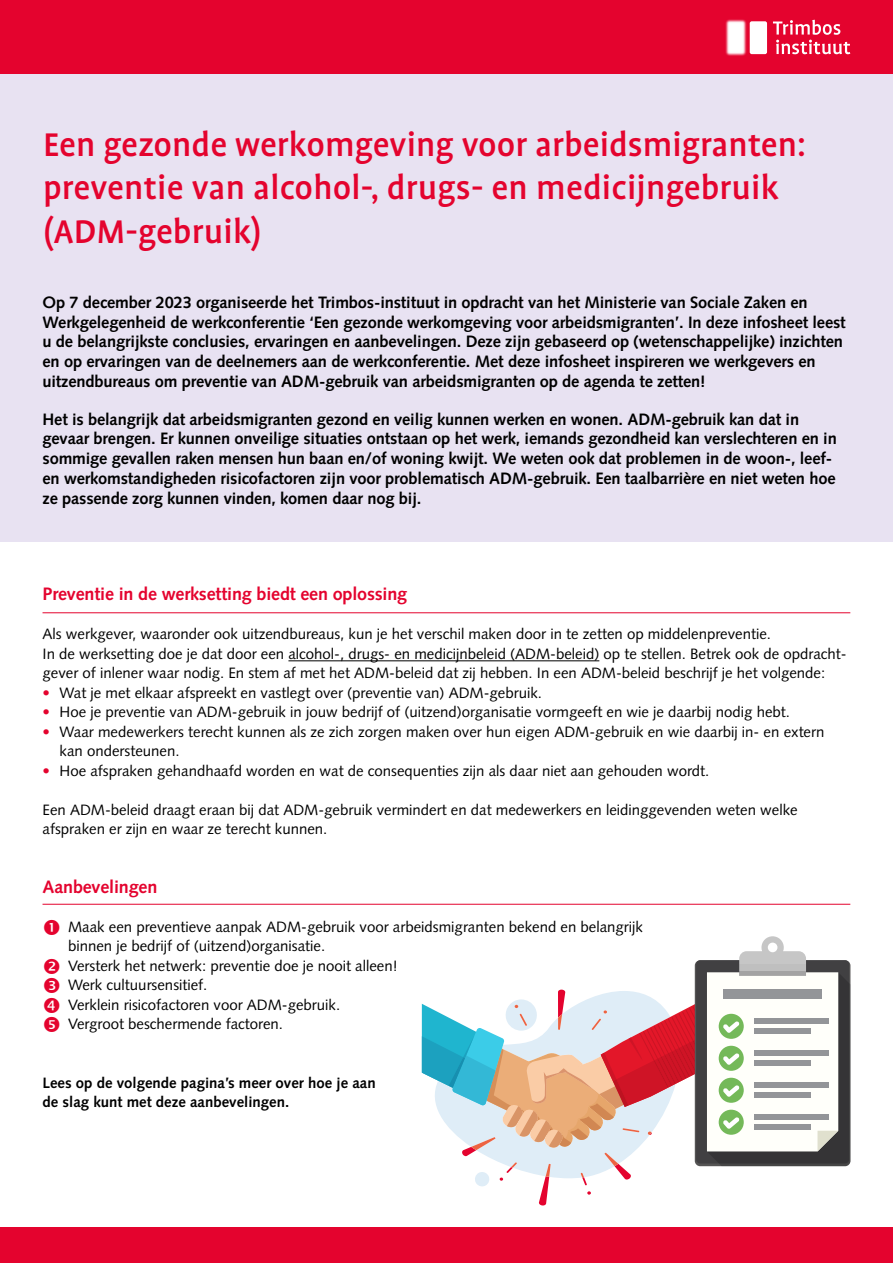
<style>
.page{position:relative;width:893px;height:1263px;background:#fff}
.page>*{position:absolute;margin:0;border:0;box-sizing:border-box;transform-origin:0 0}
.t1{font:500 37.5px/43.5px "Profile Pro";color:#e4032e}
.t2{font:700 18px "Syntax LT Pro";letter-spacing:-.01em;color:#e4032e}
.t3{font:700 16.5px/19.8px "Syntax LT Pro";letter-spacing:-.01em;color:#000}
.t4{font:15px/19.5px "Syntax LT Std";color:#000}
.t5{font:700 15px/19.5px "Syntax LT Std";color:#000}
.s1{font-weight:700;color:#e4032e}
</style>
<div class="page">
<div style="left:0;top:72px;width:893px;height:470px;background:#e8e2f2"></div>
<div style="left:0;top:0;width:893px;height:74px;background:#e4032e"></div>
<svg style="left:773px;top:20px;width:77px;height:34px"></svg>
<div style="left:750px;top:21px;width:17px;height:33px;background:#fff;border-radius:2px"></div>
<div style="left:0;top:1227px;width:893px;height:36px;background:#e4032e"></div>
<hr style="left:288px;top:660px;width:311px;height:1px;background:#000">
<hr style="left:43px;top:612px;width:807px;height:1px;background:#e4032e">
<hr style="left:43px;top:904px;width:807px;height:1px;background:#e4032e">
<svg style="left:422px;top:936px;width:428px;height:269px"></svg>
<div style="left:754px;top:1114px;width:75px;height:6px;background:#939598"></div>
<div style="left:754px;top:1125px;width:56px;height:5px;background:#939598"></div>
<div style="left:723px;top:989px;width:99px;height:10px;background:#939598"></div>
<h1 class="t1" style="left:43px;top:124px;width:764px">Een gezonde werkomgeving voor arbeidsmigranten: preventie van alcohol-, drugs- en medicijngebruik (ADM-gebruik)</h1>
<p class="t3" style="left:43px;top:292px;width:805px">Op 7 december 2023 organiseerde het Trimbos-instituut in opdracht van het Ministerie van Sociale Zaken en Werkgelegenheid de werkconferentie ‘Een gezonde werkomgeving voor arbeidsmigranten’. In deze infosheet leest u de belangrijkste conclusies, ervaringen en aanbevelingen. Deze zijn gebaseerd op (wetenschappelijke) inzichten en op ervaringen van de deelnemers aan de werkconferentie. Met deze infosheet inspireren we werkgevers en uitzendbureaus om preventie van ADM-gebruik van arbeidsmigranten op de agenda te zetten!</p>
<p class="t3" style="left:43px;top:409px;width:796px">Het is belangrijk dat arbeidsmigranten gezond en veilig kunnen werken en wonen. ADM-gebruik kan dat in gevaar brengen. Er kunnen onveilige situaties ontstaan op het werk, iemands gezondheid kan verslechteren en in sommige gevallen raken mensen hun baan en/of woning kwijt. We weten ook dat problemen in de woon-, leef&shy;en werkomstandigheden risicofactoren zijn voor problematisch ADM-gebruik. Een taalbarrière en niet weten hoe ze passende zorg kunnen vinden, komen daar nog bij.</p>
<p class="t2" style="left:43px;top:583px;width:366px">Preventie in de werksetting biedt een oplossing</p>
<p class="t4" style="left:43px;top:624px;width:806px">Als werkgever, waaronder ook uitzendbureaus, kun je het verschil maken door in te zetten op middelenpreventie.<br>In de werksetting doe je dat door een alcohol-, drugs- en medicijnbeleid (ADM-beleid) op te stellen. Betrek ook de opdracht&shy;gever of inlener waar nodig. En stem af met het ADM-beleid dat zij hebben. In een ADM-beleid beschrijf je het volgende:</p>
<p class="t4" style="left:43px;top:683px;width:501px"><span class="s1">•</span> Wat je met elkaar afspreekt en vastlegt over (preventie van) ADM-gebruik.</p>
<p class="t4" style="left:43px;top:702px;width:749px"><span class="s1">•</span> Hoe je preventie van ADM-gebruik in jouw bedrijf of (uitzend)organisatie vormgeeft en wie je daarbij nodig hebt.</p>
<p class="t4" style="left:60px;top:722px;width:766px;text-indent:-17px"><span class="s1">•</span> Waar medewerkers terecht kunnen als ze zich zorgen maken over hun eigen ADM-gebruik en wie daarbij in- en extern kan ondersteunen.</p>
<p class="t4" style="left:43px;top:761px;width:668px"><span class="s1">•</span> Hoe afspraken gehandhaafd worden en wat de consequenties zijn als daar niet aan gehouden wordt.</p>
<p class="t4" style="left:43px;top:800px;width:757px">Een ADM-beleid draagt eraan bij dat ADM-gebruik vermindert en dat medewerkers en leidinggevenden weten welke afspraken er zijn en waar ze terecht kunnen.</p>
<p class="t2" style="left:43px;top:876px;width:116px">Aanbevelingen</p>
<p class="t4" style="left:68px;top:917px;width:576px">Maak een preventieve aanpak ADM-gebruik voor arbeidsmigranten bekend en belangrijk binnen je bedrijf of (uitzend)organisatie.<br>Versterk het netwerk: preventie doe je nooit alleen!<br>Werk cultuursensitief.<br>Verklein risicofactoren voor ADM-gebruik.<br>Vergroot beschermende factoren.</p>
<p class="t5" style="left:43px;top:1073px;width:335px">Lees op de volgende pagina’s meer over hoe je aan de slag kunt met deze aanbevelingen.</p>
</div>
